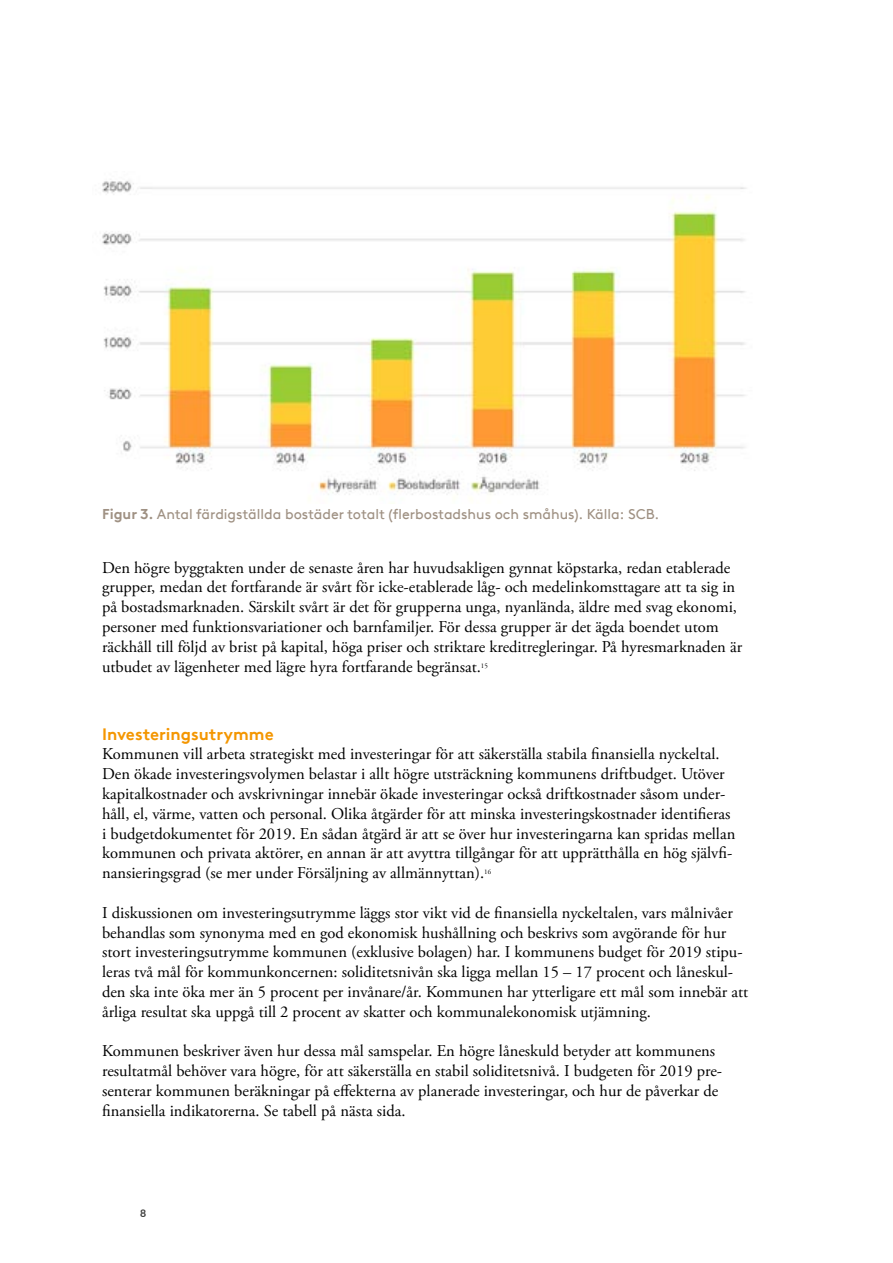
<style>
.page{position:relative;width:893px;height:1263px;background:#fff}
.page>*{position:absolute;margin:0;border:0;box-sizing:border-box;transform-origin:0 0}
.t1{font:16.5px/19.8px "Adobe Garamond Pro";color:#000}
.t2{font:700 16.5px "Brown LLTT";letter-spacing:.005em;color:#f49600}
.t3{font:14.25px "Brown LLTT";color:#9f9183}
.t4{font:700 10.5px "Lato";color:#3c3c3b}
.t5{font:7.05px "Adobe Garamond Pro";color:#000}
.s1{font-weight:700}
</style>
<div class="page">
<img style="left:102px;top:181px;width:644px;height:323px">
<p class="t3" style="left:102px;top:503px;width:559px"><span class="s1">Figur 3.</span> Antal färdigställda bostäder totalt (flerbostadshus och småhus). Källa: SCB.</p>
<p class="t1" style="left:102px;top:558px;width:642px">Den högre byggtakten under de senaste åren har huvudsakligen gynnat köpstarka, redan etablerade grupper, medan det fortfarande är svårt för icke-etablerade låg- och medelinkomsttagare att ta sig in på bostadsmarknaden. Särskilt svårt är det för grupperna unga, nyanlända, äldre med svag ekonomi, personer med funktionsvariationer och barnfamiljer. För dessa grupper är det ägda boendet utom räckhåll till följd av brist på kapital, höga priser och striktare kreditregleringar. På hyresmarknaden är utbudet av lägenheter med lägre hyra fortfarande begränsat.</p>
<p class="t5" style="left:481px;top:661px;width:8px">15</p>
<p class="t2" style="left:102px;top:721px;width:173px">Investeringsutrymme</p>
<p class="t1" style="left:102px;top:745px;width:635px">Kommunen vill arbeta strategiskt med investeringar för att säkerställa stabila finansiella nyckeltal.<br>Den ökade investeringsvolymen belastar i allt högre utsträckning kommunens driftbudget. Utöver kapitalkostnader och avskrivningar innebär ökade investeringar också driftkostnader såsom under&shy;håll, el, värme, vatten och personal. Olika åtgärder för att minska investeringskostnader identifieras i budgetdokumentet för 2019. En sådan åtgärd är att se över hur investeringarna kan spridas mellan kommunen och privata aktörer, en annan är att avyttra tillgångar för att upprätthålla en hög självfi&shy;nansieringsgrad (se mer under Försäljning av allmännyttan).</p>
<p class="t5" style="left:484px;top:868px;width:8px">16</p>
<p class="t1" style="left:102px;top:903px;width:648px">I diskussionen om investeringsutrymme läggs stor vikt vid de finansiella nyckeltalen, vars målnivåer behandlas som synonyma med en god ekonomisk hushållning och beskrivs som avgörande för hur stort investeringsutrymme kommunen (exklusive bolagen) har. I kommunens budget för 2019 stipu&shy;leras två mål för kommunkoncernen: soliditetsnivån ska ligga mellan 15 – 17 procent och låneskul&shy;den ska inte öka mer än 5 procent per invånare/år. Kommunen har ytterligare ett mål som innebär att årliga resultat ska uppgå till 2 procent av skatter och kommunalekonomisk utjämning.</p>
<p class="t1" style="left:102px;top:1042px;width:622px">Kommunen beskriver även hur dessa mål samspelar. En högre låneskuld betyder att kommunens resultatmål behöver vara högre, för att säkerställa en stabil soliditetsnivå. I budgeten för 2019 pre&shy;senterar kommunen beräkningar på effekterna av planerade investeringar, och hur de påverkar de finansiella indikatorerna. Se tabell på nästa sida.</p>
<p class="t4" style="left:140px;top:1206px;width:8px">8</p>
</div>
